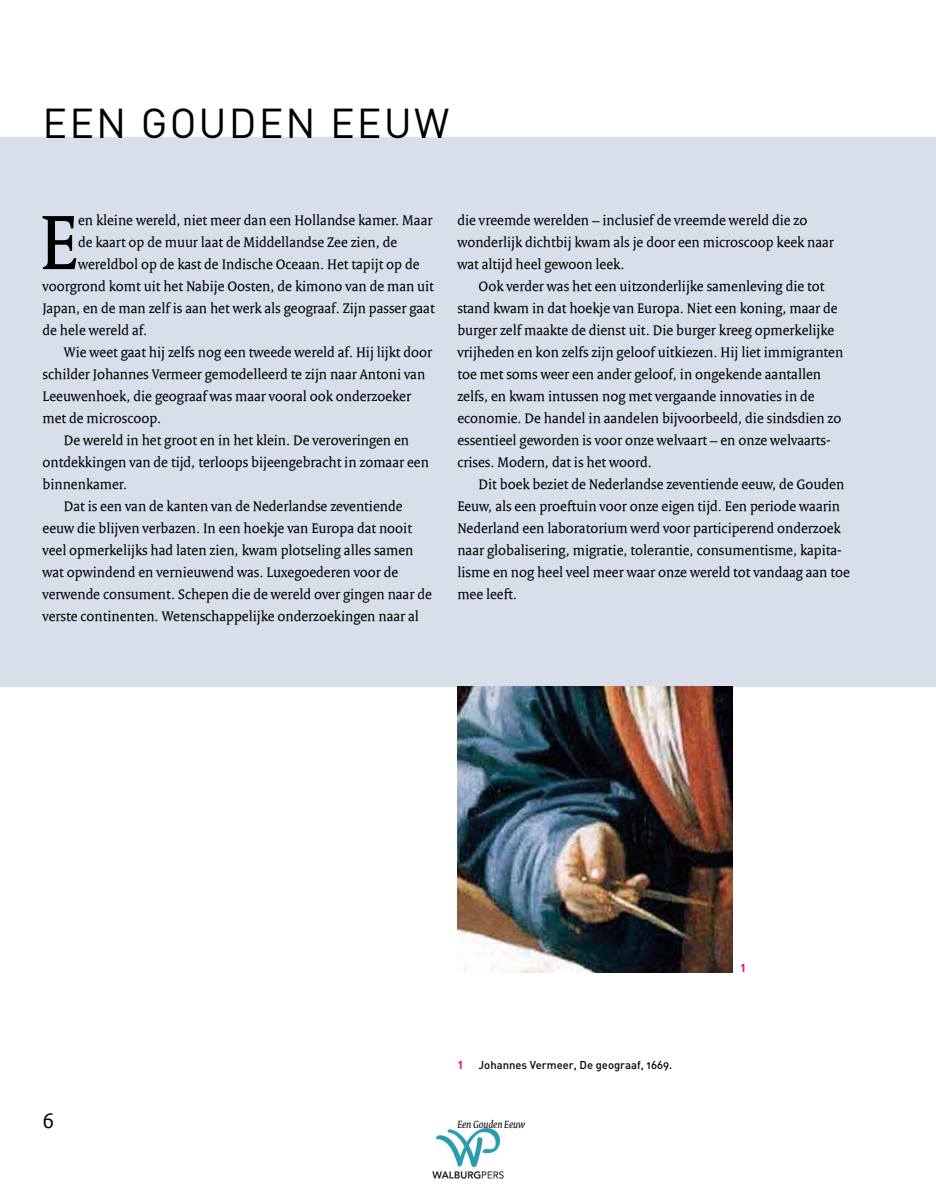
<style>
.page{position:relative;width:936px;height:1191px;background:#fff}
.page>*{position:absolute;margin:0;border:0;box-sizing:border-box;transform-origin:0 0}
.t1{font:83.25px "Rijksoverheid Serif";color:#000}
.t2{font:41.25px "DIN";letter-spacing:.05em;color:#000}
.t3{font:22.5px "Rijksoverheid Sans Text TT";color:#000}
.t4{font:15px/21.9px "Rijksoverheid Serif";color:#000}
.t5{font:11.25px "DIN Medium Alternate";color:#000}
.t6{font:italic 11.25px "Rijksoverheid Serif";color:#000}
.t7{font:700 11.25px "DIN";color:#e6007d}
</style>
<div class="page">
<div style="left:0;top:137px;width:935px;height:549px;background:#d9dfea"></div>
<img style="left:457px;top:686px;width:275px;height:286px">
<img style="left:432px;top:1128px;width:71px;height:50px">
<h2 class="t2" style="left:43px;top:98px;width:408px">EEN GOUDEN EEUW</h2>
<h1 class="t1" style="left:39px;top:192px;width:41px">E</h1>
<p class="t4" style="left:78px;top:209px;width:356px">en kleine wereld, niet meer dan een Hollandse kamer. Maar</p>
<p class="t4" style="left:78px;top:231px;width:321px">de kaart op de muur laat de Middellandse Zee zien, de</p>
<p class="t4" style="left:78px;top:253px;width:343px">wereldbol op de kast de Indische Oceaan. Het tapijt op de</p>
<p class="t4" style="left:43px;top:275px;width:393px">voorgrond komt uit het Nabije Oosten, de kimono van de man uit</p>
<p class="t4" style="left:43px;top:297px;width:393px">Japan, en de man zelf is aan het werk als geograaf. Zijn passer gaat</p>
<p class="t4" style="left:43px;top:319px;width:106px">de hele wereld af.</p>
<p class="t4" style="left:64px;top:341px;width:370px">Wie weet gaat hij zelfs nog een tweede wereld af. Hij lijkt door</p>
<p class="t4" style="left:43px;top:363px;width:384px">schilder Johannes Vermeer gemodelleerd te zijn naar Antoni van</p>
<p class="t4" style="left:43px;top:385px;width:370px">Leeuwenhoek, die geograaf was maar vooral ook onderzoeker</p>
<p class="t4" style="left:43px;top:407px;width:120px">met de microscoop.</p>
<p class="t4" style="left:64px;top:429px;width:347px">De wereld in het groot en in het klein. De veroveringen en</p>
<p class="t4" style="left:43px;top:451px;width:388px">ontdekkingen van de tijd, terloops bijeengebracht in zomaar een</p>
<p class="t4" style="left:43px;top:473px;width:86px">binnenkamer.</p>
<p class="t4" style="left:64px;top:495px;width:340px">Dat is een van de kanten van de Nederlandse zeventiende</p>
<p class="t4" style="left:43px;top:517px;width:371px">eeuw die blijven verbazen. In een hoekje van Europa dat nooit</p>
<p class="t4" style="left:43px;top:539px;width:372px">veel opmerkelijks had laten zien, kwam plotseling alles samen</p>
<p class="t4" style="left:43px;top:561px;width:357px">wat opwindend en vernieuwend was. Luxegoederen voor de</p>
<p class="t4" style="left:43px;top:583px;width:391px">verwende consument. Schepen die de wereld over gingen naar de</p>
<p class="t4" style="left:43px;top:604px;width:378px">verste continenten. Wetenschappelijke onderzoekingen naar al</p>
<p class="t4" style="left:457px;top:209px;width:378px">die vreemde werelden – inclusief de vreemde wereld die zo wonderlijk dichtbij kwam als je door een microscoop keek naar wat altijd heel gewoon leek.</p>
<p class="t4" style="left:457px;top:275px;width:387px;text-indent:21px">Ook verder was het een uitzonderlijke samenleving die tot stand kwam in dat hoekje van Europa. Niet een koning, maar de burger zelf maakte de dienst uit. Die burger kreeg opmerkelijke vrijheden en kon zelfs zijn geloof uitkiezen. Hij liet immigranten toe met soms weer een ander geloof, in ongekende aantallen zelfs, en kwam intussen nog met vergaande innovaties in de economie. De handel in aandelen bijvoorbeeld, die sindsdien zo essentieel geworden is voor onze welvaart – en onze welvaarts&shy;crises. Modern, dat is het woord.</p>
<p class="t4" style="left:457px;top:473px;width:394px;text-indent:21px">Dit boek beziet de Nederlandse zeventiende eeuw, de Gouden Eeuw, als een proeftuin voor onze eigen tijd. Een periode waarin Nederland een laboratorium werd voor participerend onderzoek naar globalisering, migratie, tolerantie, consumentisme, kapita&shy;lisme en nog heel veel meer waar onze wereld tot vandaag aan toe mee leeft.</p>
<p class="t7" style="left:457px;top:1057px;width:8px">1</p>
<p class="t5" style="left:478px;top:1057px;width:195px">Johannes Vermeer, De geograaf, 1669.</p>
<p class="t7" style="left:740px;top:960px;width:8px">1</p>
<h3 class="t3" style="left:43px;top:1107px;width:13px">6</h3>
<p class="t6" style="left:457px;top:1117px;width:69px">Een Gouden Eeuw</p>
</div>
